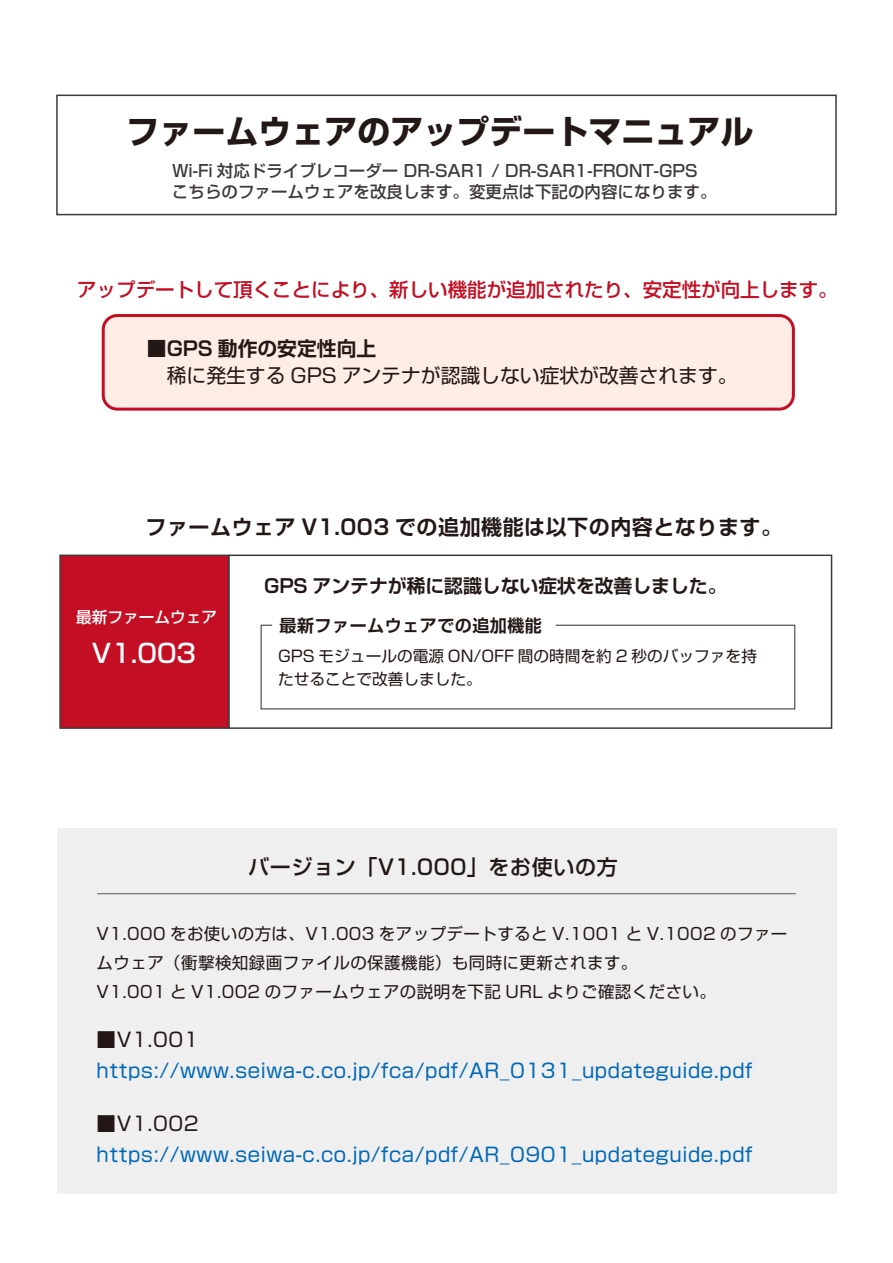
<style>
.page{position:relative;width:893px;height:1263px;background:#fff}
.page>*{position:absolute;margin:0;border:0;box-sizing:border-box;transform-origin:0 0}
.t1{font:700 33px "Shin Go Pro";color:#221815}
.t2{font:500 25.65px "Shin Go Pro";color:#fff}
.t3{font:700 21px "Shin Go Pro De";letter-spacing:.025em;color:#221815}
.t4{font:500 21px "Shin Go Pro";letter-spacing:.03em;color:#221815}
.t5{font:19.8px "Shin Go Pro";color:#221815}
.t6{font:700 19.8px "Shin Go Pro De";color:#221815}
.t7{font:19.5px "Shin Go Pro";letter-spacing:.03em;color:#0068b7}
.t8{font:500 19.5px "Shin Go Pro";color:#c30e23}
.t9{font:19.5px "Shin Go Pro";letter-spacing:.03em;color:#221714}
.t10{font:700 18.75px "Shin Go Pro De";color:#221815}
.t11{font:700 17.1px "Shin Go Pro De";letter-spacing:.025em;color:#221815}
.t12{font:16.5px/28.8px "Shin Go Pro";letter-spacing:.025em;color:#221815}
.t13{font:500 16.5px/21px "Shin Go Pro";color:#3e3a39}
.t14{font:15.6px/22.5px "Shin Go Pro";color:#221815}
.t15{font:500 15.6px "Shin Go Pro";color:#fff}
</style>
<div class="page">
<div style="left:56px;top:95px;width:781px;height:120px;border:2px solid #3e3a39"></div>
<div style="left:57px;top:828px;width:779px;height:365px;background:#efefef"></div>
<hr style="left:97px;top:893px;width:699px;height:1px;background:#595757">
<div style="left:103px;top:315px;width:690px;height:94px;background:#fdede4;border-radius:14px"></div>
<div style="left:102px;top:314px;width:693px;height:97px;border:3px solid #c30e23;border-radius:14px"></div>
<div style="left:59px;top:555px;width:171px;height:174px;background:#c30e23;border:1px solid #3e3a39"></div>
<div style="left:228px;top:554px;width:604px;height:175px;border:2px solid #3e3a39"></div>
<svg style="left:260px;top:624px;width:536px;height:86px"></svg>
<h1 class="t1" style="left:126px;top:105px;width:628px">ファームウェアのアップデートマニュアル</h1>
<p class="t13" style="left:172px;top:159px;width:546px">Wi-Fi 対応ドライブレコーダー DR-SAR1 / DR-SAR1-FRONT-GPSこちらのファームウェアを改良します。変更点は下記の内容になります。</p>
<p class="t8" style="left:77px;top:274px;width:762px">アップデートして頂くことにより、新しい機能が追加されたり、安定性が向上します。</p>
<p class="t6" style="left:147px;top:333px;width:231px">■GPS 動作の安定性向上</p>
<p class="t5" style="left:167px;top:360px;width:572px">稀に発生する GPS アンテナが認識しない症状が改善されます。</p>
<p class="t3" style="left:146px;top:510px;width:638px">ファームウェア V1.003 での追加機能は以下の内容となります。</p>
<p class="t15" style="left:76px;top:605px;width:143px">最新ファームウェア</p>
<h2 class="t2" style="left:92px;top:632px;width:105px">V1.003</h2>
<p class="t10" style="left:264px;top:571px;width:464px">GPS アンテナが稀に認識しない症状を改善しました。</p>
<p class="t11" style="left:280px;top:611px;width:264px">最新ファームウェアでの追加機能</p>
<p class="t14" style="left:278px;top:643px;width:480px">GPS モジュールの電源 ON/OFF 間の時間を約 2 秒のバッファを持たせることで改善しました。</p>
<p class="t4" style="left:248px;top:850px;width:371px">バージョン「V1.000」をお使いの方</p>
<p class="t12" style="left:97px;top:917px;width:692px">V1.000 をお使いの方は、V1.003 をアップデートすると V.1001 と V.1002 のファームウェア（衝撃検知録画ファイルの保護機能）も同時に更新されます。<br>V1.001 と V1.002 のファームウェアの説明を下記 URL よりご確認ください。</p>
<p class="t9" style="left:97px;top:1023px;width:104px">■V1.001</p>
<p class="t7" style="left:97px;top:1055px;width:657px">https://www.seiwa-c.co.jp/fca/pdf/AR_0131_updateguide.pdf</p>
<p class="t9" style="left:97px;top:1107px;width:104px">■V1.002</p>
<p class="t7" style="left:97px;top:1139px;width:657px">https://www.seiwa-c.co.jp/fca/pdf/AR_0901_updateguide.pdf</p>
</div>
